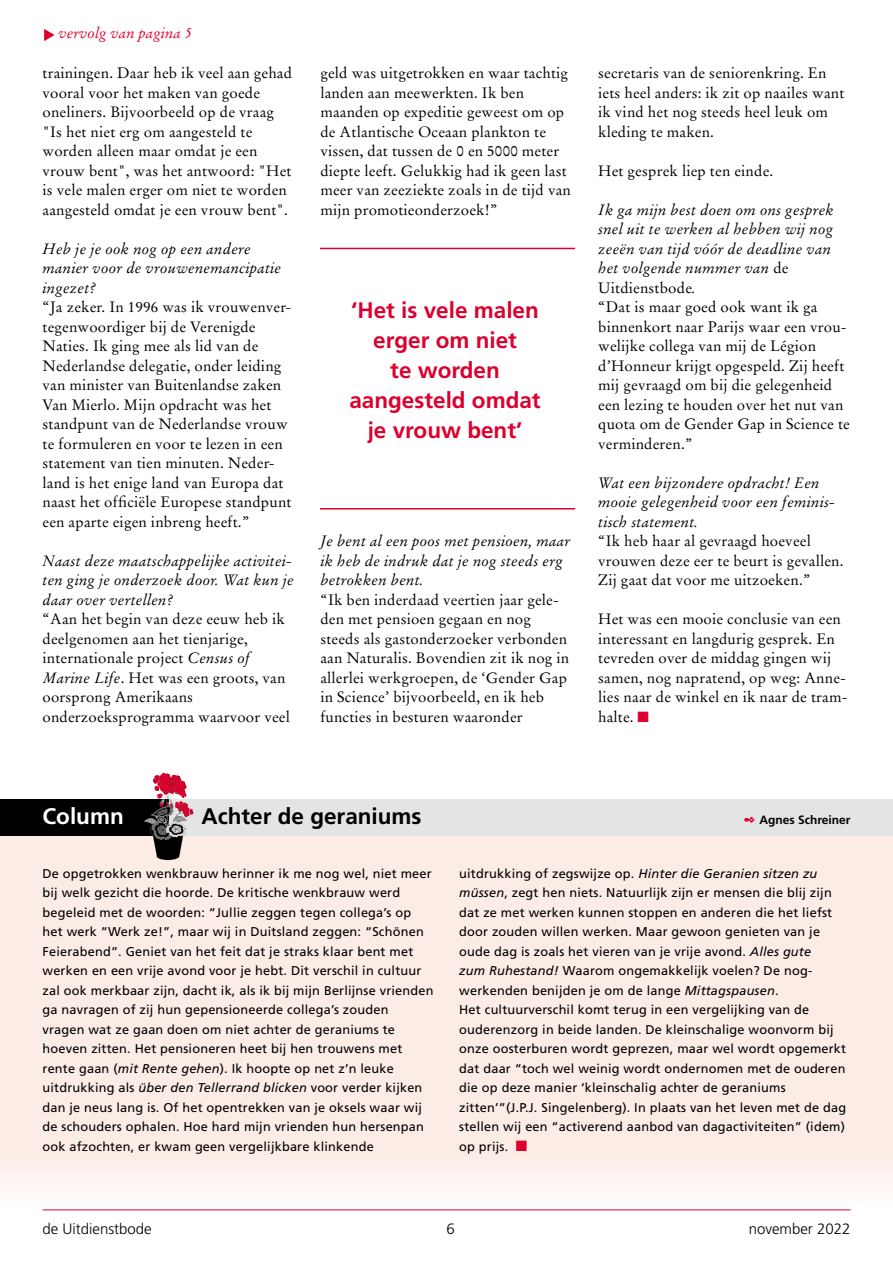
<style>
.page{position:relative;width:893px;height:1263px;background:#fff}
.page>*{position:absolute;margin:0;border:0;box-sizing:border-box;transform-origin:0 0}
.t1{font:700 22.5px/30px "Frutiger LT Std";color:#dc002e;text-align:center}
.t2{font:700 22.5px "Frutiger LT Std";color:#000}
.t3{font:700 22.5px "Frutiger LT Std";color:#fff}
.t4{font:15px/19.5px "Stempel Garamond";letter-spacing:.01em;color:#000}
.t5{font:italic 15px/19.5px "Stempel Garamond";letter-spacing:.01em;color:#000}
.t6{font:300 15px "Frutiger";color:#000}
.t7{font:italic 15px "Stempel Garamond";color:#dc002e}
.t8{font:12.75px/19.5px "Frutiger";letter-spacing:.015em;color:#000}
.t9{font:700 12px "Frutiger LT Std";color:#000}
.s1{font-style:italic}
.s2{color:#dc002e}
</style>
<div class="page">
<hr style="left:43px;top:1209px;width:807px;height:1px;background:#dc002e">
<svg style="left:44px;top:29px;width:11px;height:12px"></svg>
<div style="left:0;top:815px;width:893px;height:394px;background:#fcece6"></div>
<div style="left:169px;top:799px;width:724px;height:36px;background:#e3e4e4"></div>
<div style="left:0;top:799px;width:169px;height:36px;background:#000"></div>
<svg style="left:144px;top:773px;width:50px;height:87px"></svg>
<hr style="left:320px;top:248px;width:255px;height:1px;background:#dc002e">
<hr style="left:320px;top:508px;width:255px;height:1px;background:#dc002e">
<p class="t7" style="left:58px;top:24px;width:135px">vervolg van pagina 5</p>
<p class="t4" style="left:43px;top:63px;width:251px">trainingen. Daar heb ik veel aan gehad vooral voor het maken van goede oneliners. Bijvoorbeeld op de vraag "Is het niet erg om aangesteld te worden alleen maar omdat je een vrouw bent", was het antwoord: "Het is vele malen erger om niet te worden aangesteld omdat je een vrouw bent".</p>
<p class="t5" style="left:43px;top:239px;width:240px">Heb je je ook nog op een andere manier voor de vrouwenemancipatie ingezet?</p>
<p class="t4" style="left:43px;top:297px;width:250px">“Ja zeker. In 1996 was ik vrouwenver&shy;tegenwoordiger bij de Verenigde Naties. Ik ging mee als lid van de Nederlandse delegatie, onder leiding van minister van Buitenlandse zaken Van Mierlo. Mijn opdracht was het standpunt van de Nederlandse vrouw te formuleren en voor te lezen in een statement van tien minuten. Neder&shy;land is het enige land van Europa dat naast het officiële Europese standpunt een aparte eigen inbreng heeft.”</p>
<p class="t5" style="left:43px;top:551px;width:253px">Naast deze maatschappelijke activitei&shy;ten ging je onderzoek door. Wat kun je daar over vertellen?</p>
<p class="t4" style="left:43px;top:609px;width:249px">“Aan het begin van deze eeuw heb ik deelgenomen aan het tienjarige, internationale project <span class="s1">Census of<br>Marine Life</span>. Het was een groots, van oorsprong Amerikaans onderzoeksprogramma waarvoor veel</p>
<p class="t4" style="left:320px;top:63px;width:252px">geld was uitgetrokken en waar tachtig landen aan meewerkten. Ik ben maanden op expeditie geweest om op de Atlantische Oceaan plankton te vissen, dat tussen de 0 en 5000 meter diepte leeft. Gelukkig had ik geen last meer van zeeziekte zoals in de tijd van mijn promotieonderzoek!”</p>
<h1 class="t1" style="left:349px;top:295px;width:193px">‘Het is vele malen erger om niet<br>te worden aangesteld omdat je vrouw bent’</h1>
<p class="t5" style="left:320px;top:531px;width:251px">Je bent al een poos met pensioen, maar ik heb de indruk dat je nog steeds erg betrokken bent.</p>
<p class="t4" style="left:320px;top:590px;width:250px">“Ik ben inderdaad veertien jaar gele&shy;den met pensioen gegaan en nog steeds als gastonderzoeker verbonden aan Naturalis. Bovendien zit ik nog in allerlei werkgroepen, de ‘Gender Gap in Science’ bijvoorbeeld, en ik heb functies in besturen waaronder</p>
<p class="t4" style="left:598px;top:63px;width:248px">secretaris van de seniorenkring. En iets heel anders: ik zit op naailes want ik vind het nog steeds heel leuk om kleding te maken.</p>
<p class="t4" style="left:598px;top:161px;width:177px">Het gesprek liep ten einde.</p>
<p class="t4" style="left:598px;top:200px;width:253px"><span class="s1">Ik ga mijn best doen om ons gesprek snel uit te werken al hebben wij nog zeeën van tijd vóór de deadline van het volgende nummer van</span> de<br>Uitdienstbode<span class="s1">.<br></span>“Dat is maar goed ook want ik ga binnenkort naar Parijs waar een vrou&shy;welijke collega van mij de Légion d’Honneur krijgt opgespeld. Zij heeft mij gevraagd om bij die gelegenheid een lezing te houden over het nut van quota om de Gender Gap in Science te verminderen.”</p>
<p class="t5" style="left:598px;top:473px;width:238px">Wat een bijzondere opdracht! Een mooie gelegenheid voor een feminis&shy;tisch statement.</p>
<p class="t4" style="left:598px;top:531px;width:247px">“Ik heb haar al gevraagd hoeveel vrouwen deze eer te beurt is gevallen.<br>Zij gaat dat voor me uitzoeken.”</p>
<p class="t4" style="left:598px;top:609px;width:251px">Het was een mooie conclusie van een interessant en langdurig gesprek. En tevreden over de middag gingen wij samen, nog napratend, op weg: Anne&shy;lies naar de winkel en ik naar de tram&shy;halte. <span class="s2">■</span></p>
<h1 class="t3" style="left:43px;top:803px;width:83px">Column</h1>
<h1 class="t2" style="left:202px;top:803px;width:222px">Achter de geraniums</h1>
<p class="t9" style="left:744px;top:812px;width:108px"><span class="s2">✒</span> Agnes Schreiner</p>
<p class="t8" style="left:43px;top:863px;width:393px">De opgetrokken wenkbrauw herinner ik me nog wel, niet meer bij welk gezicht die hoorde. De kritische wenkbrauw werd begeleid met de woorden: “Jullie zeggen tegen collega’s op het werk “Werk ze!”, maar wij in Duitsland zeggen: “Schönen Feierabend”. Geniet van het feit dat je straks klaar bent met werken en een vrije avond voor je hebt. Dit verschil in cultuur zal ook merkbaar zijn, dacht ik, als ik bij mijn Berlijnse vrienden ga navragen of zij hun gepensioneerde collega’s zouden vragen wat ze gaan doen om niet achter de geraniums te hoeven zitten. Het pensioneren heet bij hen trouwens met rente gaan (<span class="s1">mit Rente gehen</span>). Ik hoopte op net z’n leuke uitdrukking als <span class="s1">über den Tellerrand blicken</span> voor verder kijken dan je neus lang is. Of het opentrekken van je oksels waar wij de schouders ophalen. Hoe hard mijn vrienden hun hersenpan ook afzochten, er kwam geen vergelijkbare klinkende</p>
<p class="t8" style="left:459px;top:863px;width:388px">uitdrukking of zegswijze op. <span class="s1">Hinter die Geranien sitzen zu müssen</span>, zegt hen niets. Natuurlijk zijn er mensen die blij zijn dat ze met werken kunnen stoppen en anderen die het liefst door zouden willen werken. Maar gewoon genieten van je oude dag is zoals het vieren van je vrije avond. <span class="s1">Alles gute<br>zum Ruhestand!</span> Waarom ongemakkelijk voelen? De nog&shy;werkenden benijden je om de lange <span class="s1">Mittagspausen</span>.<br>Het cultuurverschil komt terug in een vergelijking van de ouderenzorg in beide landen. De kleinschalige woonvorm bij onze oosterburen wordt geprezen, maar wel wordt opgemerkt dat daar “toch wel weinig wordt ondernomen met de ouderen die op deze manier ‘kleinschalig achter de geraniums zitten’”(J.P.J. Singelenberg). In plaats van het leven met de dag stellen wij een “activerend aanbod van dagactiviteiten” (idem) op prijs. <span class="s2">■</span></p>
<p class="t6" style="left:43px;top:1221px;width:111px">de Uitdienstbode</p>
<p class="t6" style="left:447px;top:1221px;width:10px">6</p>
<p class="t6" style="left:749px;top:1221px;width:103px">november 2022</p>
</div>
